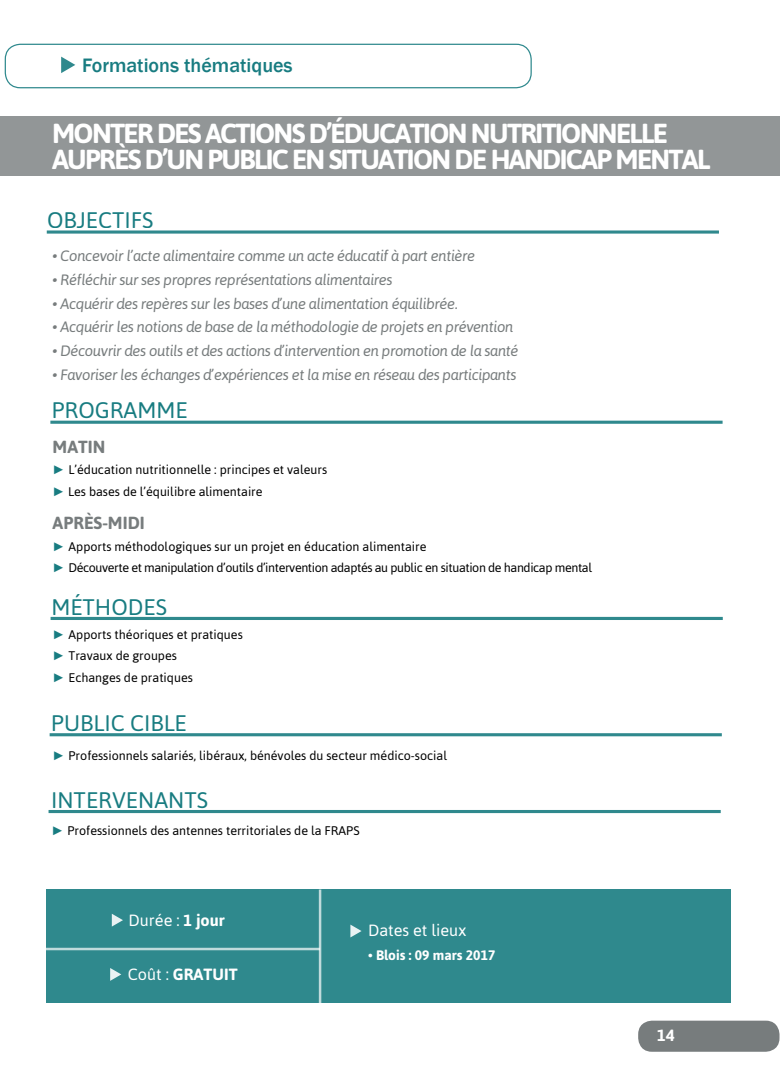
<style>
.page{position:relative;width:780px;height:1088px;background:#fff}
.page>*{position:absolute;margin:0;border:0;box-sizing:border-box;transform-origin:0 0}
.t1{font:700 27.5px "Asap";letter-spacing:-.06em;color:#fff}
.t2{font:22.5px "Asap";color:#187c81}
.t3{font:500 20px "Franklin Gothic";color:#187c81}
.t4{font:700 17.5px "Asap";color:#777c7d}
.t5{font:16.25px "Asap";color:#fff}
.t6{font:700 16.25px "Asap";color:#fff}
.t7{font:italic 15px "Asap";letter-spacing:-.03em;color:#777c7d}
.t8{font:700 13.75px "Asap";color:#fff}
.t9{font:12.5px "Asap";color:#000}
.t10{font:12.5px "Asap";letter-spacing:-.03em;color:#000}
.s1{font-family:"Arial";color:#187c81}
.s2{font-weight:700}
.s3{font-weight:400}
</style>
<div class="page">
<div style="left:5px;top:44px;width:526px;height:44px;border:1px solid #187c81;border-radius:15px"></div>
<svg style="left:61px;top:57px;width:14px;height:16px"></svg>
<div style="left:0;top:117px;width:780px;height:59px;background:#929697"></div>
<div style="left:46px;top:889px;width:684px;height:114px;background:#2f898d"></div>
<hr style="left:49px;top:810px;width:671px;height:3px;background:#187c81">
<svg style="left:47px;top:230px;width:672px;height:4px;background:#5ca2a6"></svg>
<div style="left:638px;top:1020px;width:141px;height:32px;background:#777c7d;border-radius:14px"></div>
<svg style="left:350px;top:924px;width:11px;height:13px"></svg>
<hr style="left:39px;top:948px;width:281px;height:2px;background:#fff">
<svg style="left:112px;top:914px;width:11px;height:12px"></svg>
<svg style="left:110px;top:968px;width:11px;height:13px"></svg>
<hr style="left:319px;top:889px;width:2px;height:199px;background:#fff">
<hr style="left:50px;top:421px;width:672px;height:3px;background:#187c81">
<hr style="left:51px;top:617px;width:671px;height:3px;background:#187c81">
<hr style="left:50px;top:733px;width:671px;height:3px;background:#187c81">
<h3 class="t3" style="left:82px;top:53px;width:212px">Formations thématiques</h3>
<p class="t1" style="left:52px;top:117px;width:617px">MONTER DES ACTIONS D’ÉDUCATION NUTRITIONNELLE</p>
<p class="t1" style="left:52px;top:144px;width:660px">AUPRÈS D’UN PUBLIC EN SITUATION DE HANDICAP MENTAL</p>
<p class="t2" style="left:47px;top:207px;width:108px">OBJECTIFS</p>
<p class="t7" style="left:53px;top:247px;width:424px">• Concevoir l’acte alimentaire comme un acte éducatif à part entière</p>
<p class="t7" style="left:53px;top:271px;width:341px">• Réfléchir sur ses propres représentations alimentaires</p>
<p class="t7" style="left:53px;top:295px;width:406px">• Acquérir des repères sur les bases d’une alimentation équilibrée.</p>
<p class="t7" style="left:53px;top:318px;width:462px">• Acquérir les notions de base de la méthodologie de projets en prévention</p>
<p class="t7" style="left:53px;top:342px;width:467px">• Découvrir des outils et des actions d’intervention en promotion de la santé</p>
<p class="t7" style="left:53px;top:366px;width:465px">• Favoriser les échanges d’expériences et la mise en réseau des participants</p>
<p class="t2" style="left:52px;top:397px;width:137px">PROGRAMME</p>
<p class="t4" style="left:53px;top:437px;width:54px">MATIN</p>
<p class="t9" style="left:53px;top:463px;width:276px"><span class="s1">►</span> L’éducation nutritionnelle : principes et valeurs</p>
<p class="t9" style="left:53px;top:484px;width:211px"><span class="s1">►</span> Les bases de l’équilibre alimentaire</p>
<p class="t4" style="left:53px;top:513px;width:94px">APRÈS-MIDI</p>
<p class="t9" style="left:53px;top:539px;width:375px"><span class="s1">►</span> Apports méthodologiques sur un projet en éducation alimentaire</p>
<p class="t10" style="left:53px;top:560px;width:541px"><span class="s1">►</span> Découverte et manipulation d’outils d’intervention adaptés au public en situation de handicap mental</p>
<p class="t2" style="left:51px;top:594px;width:117px">MÉTHODES</p>
<p class="t9" style="left:53px;top:627px;width:192px"><span class="s1">►</span> Apports théoriques et pratiques</p>
<p class="t9" style="left:53px;top:649px;width:126px"><span class="s1">►</span> Travaux de groupes</p>
<p class="t9" style="left:53px;top:670px;width:142px"><span class="s1">►</span> Echanges de pratiques</p>
<p class="t2" style="left:51px;top:710px;width:137px">PUBLIC CIBLE</p>
<p class="t9" style="left:53px;top:748px;width:396px"><span class="s1">►</span> Professionnels salariés, libéraux, bénévoles du secteur médico-social</p>
<p class="t2" style="left:51px;top:787px;width:158px">INTERVENANTS</p>
<p class="t9" style="left:52px;top:823px;width:309px"><span class="s1">►</span> Professionnels des antennes territoriales de la FRAPS</p>
<p class="t5" style="left:129px;top:911px;width:98px">Durée : <span class="s2">1 jour</span></p>
<p class="t6" style="left:128px;top:965px;width:111px"><span class="s3">Coût :</span> GRATUIT</p>
<p class="t5" style="left:368px;top:921px;width:100px">Dates et lieux</p>
<p class="t8" style="left:368px;top:947px;width:129px">• Blois : 09 mars 2017</p>
<p class="t6" style="left:657px;top:1026px;width:19px">14</p>
</div>
